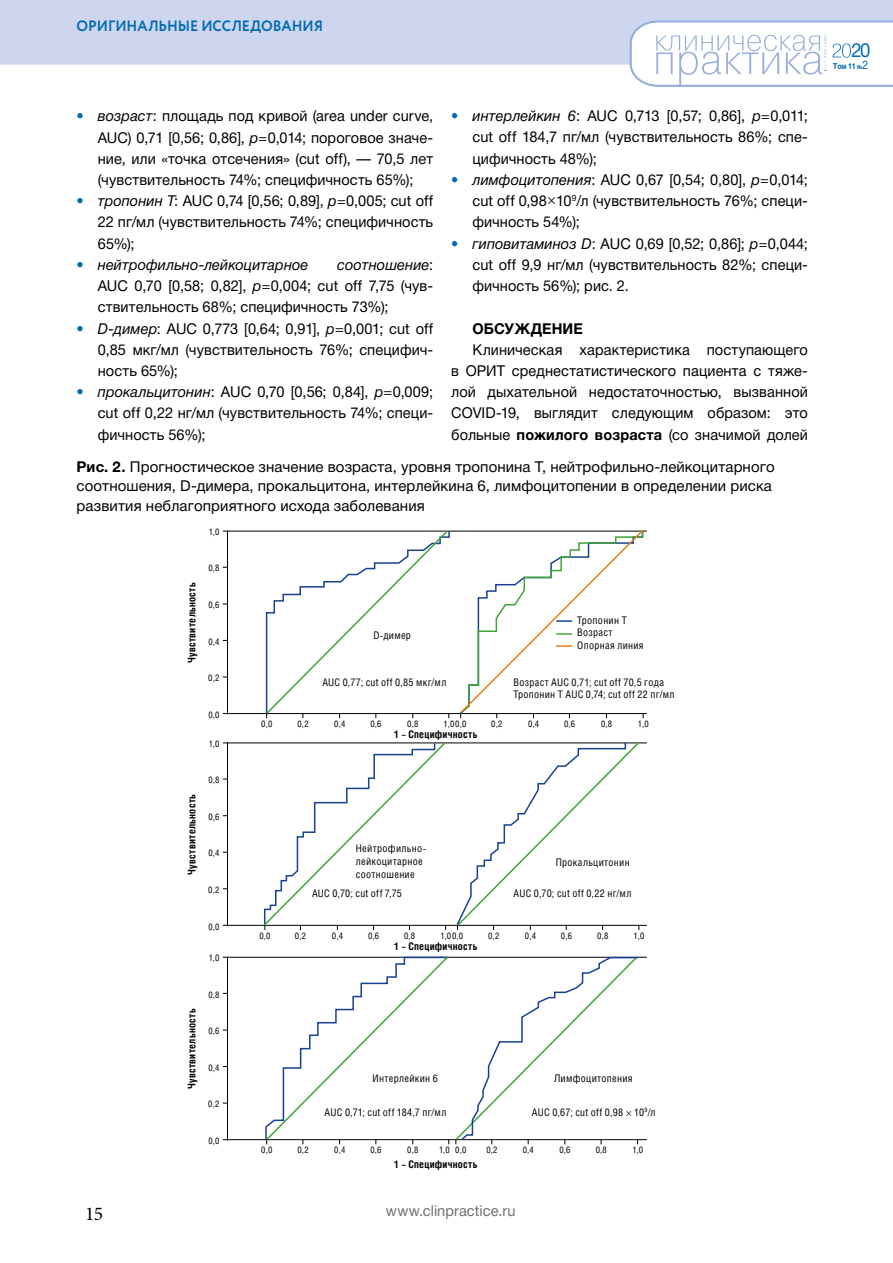
<style>
.page{position:relative;width:893px;height:1263px;background:#fff}
.page>*{position:absolute;margin:0;border:0;box-sizing:border-box;transform-origin:0 0}
.t1{font:19.5px "Minion Pro";color:#000}
.t2{font:19.5px "Helvetica Neue Cyr";color:#016ab3;scale:.95 1}
.t3{font:15px/21.1px "Helvetica Neue Cyr";letter-spacing:.005em;color:#000;text-align:justify}
.t4{font:italic 15px "Helvetica Neue Cyr";letter-spacing:.01em;color:#000}
.t5{font:700 15px "Circe";letter-spacing:-.005em;color:#016ab3;scale:.95 1}
.t6{font:15px "Helvetica Neue Cyr";letter-spacing:.005em;color:#706f6f}
.t7{font:700 15px "Helvetica Neue Cyr";letter-spacing:.005em;color:#000}
.t8{font:10.5px/12.6px "Helios Cond C";letter-spacing:.025em;color:#000}
.t9{font:700 10.5px "Helios Cond C";letter-spacing:.025em;color:#000}
.t10{font:9px "Helios Cond C";color:#000}
.t11{font:700 8.25px "Helvetica Neue Cyr";color:#016ab3;scale:.85 1}
.s1{font-style:italic;color:#006ab3}
.s2{font-style:italic}
.s3{font-family:"Newton"}
.s4{font-weight:700}
.s5{color:#006ab3}
.s6{font-family:"Minion Pro"}
.s7{font-size:6px}
.s8{font-weight:400;font-size:12px}
</style>
<div class="page">
<hr style="left:227px;top:531px;width:1px;height:183px;background:#000">
<hr style="left:227px;top:742px;width:1px;height:184px;background:#000">
<hr style="left:227px;top:957px;width:1px;height:183px;background:#000">
<hr style="left:223px;top:531px;width:424px;height:1px;background:#000">
<hr style="left:223px;top:742px;width:424px;height:1px;background:#000">
<hr style="left:223px;top:957px;width:424px;height:1px;background:#000">
<hr style="left:223px;top:713px;width:424px;height:1px;background:#000">
<hr style="left:223px;top:925px;width:424px;height:1px;background:#000">
<hr style="left:223px;top:1139px;width:424px;height:1px;background:#000">
<svg style="left:265px;top:530px;width:186px;height:188px"></svg>
<svg style="left:458px;top:530px;width:187px;height:188px"></svg>
<svg style="left:262px;top:742px;width:185px;height:188px"></svg>
<svg style="left:455px;top:742px;width:185px;height:188px"></svg>
<svg style="left:264px;top:956px;width:375px;height:188px"></svg>
<div style="left:0;top:0;width:893px;height:65px;background:#cdd6ee"></div>
<svg style="left:629px;top:20px;width:264px;height:67px"></svg>
<p class="t5" style="left:77px;top:16px;width:261px">ОРИГИНАЛЬНЫЕ ИССЛЕДОВАНИЯ</p>
<p class="t3" style="left:472px;top:106px;width:337px;text-indent:-21px"><span class="s1">•</span> <span class="s2">интерлейкин 6</span>: AUC 0,713 [0,57; 0,86], <span class="s2">p</span>=0,011; cut off 184,7 пг/мл (чувствительность 86%; спе&shy;цифичность 48%);</p>
<p class="t3" style="left:472px;top:169px;width:337px;text-indent:-21px"><span class="s1">•</span> <span class="s2">лимфоцитопения</span>: AUC 0,67 [0,54; 0,80], <span class="s2">p</span>=0,014; cut off 0,98<span class="s3">×</span>10<sup>9</sup>/л (чувствительность 76%; специ&shy;фичность 54%);</p>
<p class="t3" style="left:472px;top:233px;width:337px;text-indent:-21px"><span class="s1">•</span> <span class="s2">гиповитаминоз D</span>: AUC 0,69 [0,52; 0,86]; <span class="s2">р</span>=0,044; cut off 9,9 нг/мл (чувствительность 82%; специ&shy;фичность 56%); рис. 2.</p>
<p class="t7" style="left:472px;top:320px;width:112px">ОБСУЖДЕНИЕ</p>
<p class="t3" style="left:451px;top:339px;width:358px;text-indent:21px">Клиническая характеристика поступающего в ОРИТ среднестатистического пациента с тяже&shy;лой дыхательной недостаточностью, вызванной COVID-19, выглядит следующим образом: это больные <span class="s4">пожилого возраста</span> (со значимой долей</p>
<p class="t3" style="left:77px;top:457px;width:700px;line-height:19.5px;text-align:left"><span class="s4">Рис. 2.</span> Прогностическое значение возраста, уровня тропонина Т, нейтрофильно-лейкоцитарного соотношения, D-димера, прокальцитона, интерлейкина 6, лимфоцитопении в определении риска развития неблагоприятного исхода заболевания</p>
<p class="t10" style="left:209px;top:527px;width:12px">1,0</p>
<p class="t3" style="left:98px;top:105px;width:337px;text-indent:-21px"><span class="s1">•</span> <span class="s2">возраст</span>: площадь под кривой (area under curve, AUC) 0,71 [0,56; 0,86], <span class="s2">p</span>=0,014; пороговое значе&shy;ние, или «точка отсечения» (cut off), — 70,5 лет (чувствительность 74%; специфичность 65%);</p>
<p class="t3" style="left:98px;top:190px;width:337px;text-indent:-21px"><span class="s1">•</span> <span class="s2">тропoнин Т</span>: AUC 0,74 [0,56; 0,89], <span class="s2">p</span>=0,005; cut off 22 пг/мл (чувствительность 74%; специфичность 65%);</p>
<p class="t4" style="left:77px;top:256px;width:233px"><span class="s5">•</span> нейтрофильно-лейкоцитарное</p>
<p class="t3" style="left:98px;top:254px;width:337px;text-indent:239px"><span class="s2">соотношение</span>:<br>AUC 0,70 [0,58; 0,82], <span class="s2">p</span>=0,004; cut off 7,75 (чув&shy;ствительность 68%; специфичность 73%);</p>
<p class="t3" style="left:98px;top:318px;width:337px;text-indent:-21px"><span class="s1">•</span> <span class="s2">D-димер</span>: AUC 0,773 [0,64; 0,91], <span class="s2">p</span>=0,001; cut off 0,85 мкг/мл (чувствительность 76%; специфич&shy;ность 65%);</p>
<p class="t3" style="left:98px;top:381px;width:337px;text-indent:-21px"><span class="s1">•</span> <span class="s2">прокальцитонин</span>: AUC 0,70 [0,56; 0,84], <span class="s2">p</span>=0,009; cut off 0,22 нг/мл (чувствительность 74%; специ&shy;фичность 56%);</p>
<h1 class="t1" style="left:85px;top:1200px;width:20px">15</h1>
<p class="t9" style="left:186px;top:663px;width:83px;rotate:-90deg">Чувствительность</p>
<p class="t10" style="left:208px;top:563px;width:13px">0,8</p>
<p class="t10" style="left:208px;top:599px;width:13px">0,6</p>
<p class="t10" style="left:208px;top:636px;width:13px">0,4</p>
<p class="t10" style="left:208px;top:672px;width:13px">0,2</p>
<p class="t10" style="left:208px;top:709px;width:13px">0,0</p>
<p class="t10" style="left:209px;top:738px;width:12px">1,0</p>
<p class="t9" style="left:186px;top:875px;width:83px;rotate:-90deg">Чувствительность</p>
<p class="t10" style="left:208px;top:775px;width:13px">0,8</p>
<p class="t10" style="left:208px;top:811px;width:13px">0,6</p>
<p class="t10" style="left:208px;top:848px;width:13px">0,4</p>
<p class="t10" style="left:208px;top:884px;width:13px">0,2</p>
<p class="t10" style="left:208px;top:921px;width:13px">0,0</p>
<p class="t10" style="left:209px;top:953px;width:12px">1,0</p>
<p class="t9" style="left:186px;top:1089px;width:83px;rotate:-90deg">Чувствительность</p>
<p class="t10" style="left:208px;top:989px;width:13px">0,8</p>
<p class="t10" style="left:208px;top:1025px;width:13px">0,6</p>
<p class="t10" style="left:208px;top:1062px;width:13px">0,4</p>
<p class="t10" style="left:208px;top:1099px;width:13px">0,2</p>
<p class="t10" style="left:208px;top:1135px;width:13px">0,0</p>
<p class="t10" style="left:261px;top:718px;width:13px">0,0</p>
<p class="t8" style="left:373px;top:628px;width:39px">D-димер</p>
<p class="t10" style="left:297px;top:718px;width:13px">0,2</p>
<p class="t8" style="left:322px;top:675px;width:126px">AUC 0,77; cut off 0,85 мкг/мл</p>
<p class="t10" style="left:334px;top:718px;width:13px">0,4</p>
<p class="t10" style="left:370px;top:718px;width:13px">0,6</p>
<p class="t10" style="left:407px;top:718px;width:13px">0,8</p>
<p class="t10" style="left:444px;top:718px;width:24px">1,00,0</p>
<p class="t9" style="left:394px;top:728px;width:85px">1 – Специфичность</p>
<p class="t10" style="left:491px;top:718px;width:13px">0,2</p>
<p class="t8" style="left:577px;top:614px;width:68px">Тропонин Т<br>Возраст<br>Опорная линия</p>
<p class="t8" style="left:513px;top:675px;width:163px">Возраст AUC 0,71; cut off 70,5 года<br>Тропонин Т AUC 0,74; cut off 22 пг/мл</p>
<p class="t10" style="left:528px;top:718px;width:13px">0,4</p>
<p class="t10" style="left:564px;top:718px;width:13px">0,6</p>
<p class="t10" style="left:601px;top:718px;width:13px">0,8</p>
<p class="t10" style="left:638px;top:718px;width:12px">1,0</p>
<p class="t10" style="left:259px;top:930px;width:13px">0,0</p>
<p class="t8" style="left:356px;top:842px;width:72px">Нейтрофильно&shy;лейкоцитарное соотношение</p>
<p class="t8" style="left:556px;top:856px;width:75px">Прокальцитонин</p>
<p class="t8" style="left:312px;top:887px;width:91px">AUC 0,70; cut off 7,75</p>
<p class="t8" style="left:513px;top:887px;width:120px">AUC 0,70; cut off 0,22 нг/мл</p>
<p class="t10" style="left:295px;top:930px;width:13px">0,2</p>
<p class="t10" style="left:332px;top:930px;width:13px">0,4</p>
<p class="t10" style="left:368px;top:930px;width:13px">0,6</p>
<p class="t10" style="left:404px;top:930px;width:13px">0,8</p>
<p class="t10" style="left:440px;top:930px;width:24px">1,00,0</p>
<p class="t9" style="left:394px;top:939px;width:85px">1 – Специфичность</p>
<p class="t10" style="left:488px;top:930px;width:13px">0,2</p>
<p class="t10" style="left:525px;top:930px;width:13px">0,4</p>
<p class="t10" style="left:561px;top:930px;width:13px">0,6</p>
<p class="t10" style="left:597px;top:930px;width:13px">0,8</p>
<p class="t10" style="left:634px;top:930px;width:12px">1,0</p>
<p class="t10" style="left:261px;top:1144px;width:13px">0,0</p>
<p class="t10" style="left:297px;top:1144px;width:13px">0,2</p>
<p class="t8" style="left:373px;top:1072px;width:67px">Интерлейкин 6</p>
<p class="t8" style="left:554px;top:1072px;width:80px">Лимфоцитопения</p>
<p class="t8" style="left:325px;top:1106px;width:123px">AUC 0,71; cut off 184,7 пг/мл</p>
<p class="t8" style="left:532px;top:1105px;width:125px">AUC 0,67; cut off 0,98 <span class="s6">×</span> 10<sup>9</sup>/л</p>
<p class="t10" style="left:334px;top:1144px;width:13px">0,4</p>
<p class="t10" style="left:370px;top:1144px;width:13px">0,6</p>
<p class="t10" style="left:407px;top:1144px;width:13px">0,8</p>
<p class="t10" style="left:439px;top:1144px;width:12px">1,0</p>
<p class="t10" style="left:455px;top:1144px;width:13px">0,0</p>
<p class="t10" style="left:486px;top:1144px;width:13px">0,2</p>
<p class="t10" style="left:523px;top:1144px;width:13px">0,4</p>
<p class="t10" style="left:559px;top:1144px;width:13px">0,6</p>
<p class="t10" style="left:596px;top:1144px;width:13px">0,8</p>
<p class="t10" style="left:632px;top:1144px;width:12px">1,0</p>
<p class="t9" style="left:394px;top:1158px;width:85px">1 – Специфичность</p>
<p class="t6" style="left:386px;top:1203px;width:131px">www.clinpractice.ru</p>
<h1 class="t2" style="left:851px;top:40px;width:22px">20</h1>
<p class="t11" style="left:833px;top:61px;width:43px">Том 11 <span class="s7">№</span><span class="s8">2</span></p>
</div>
